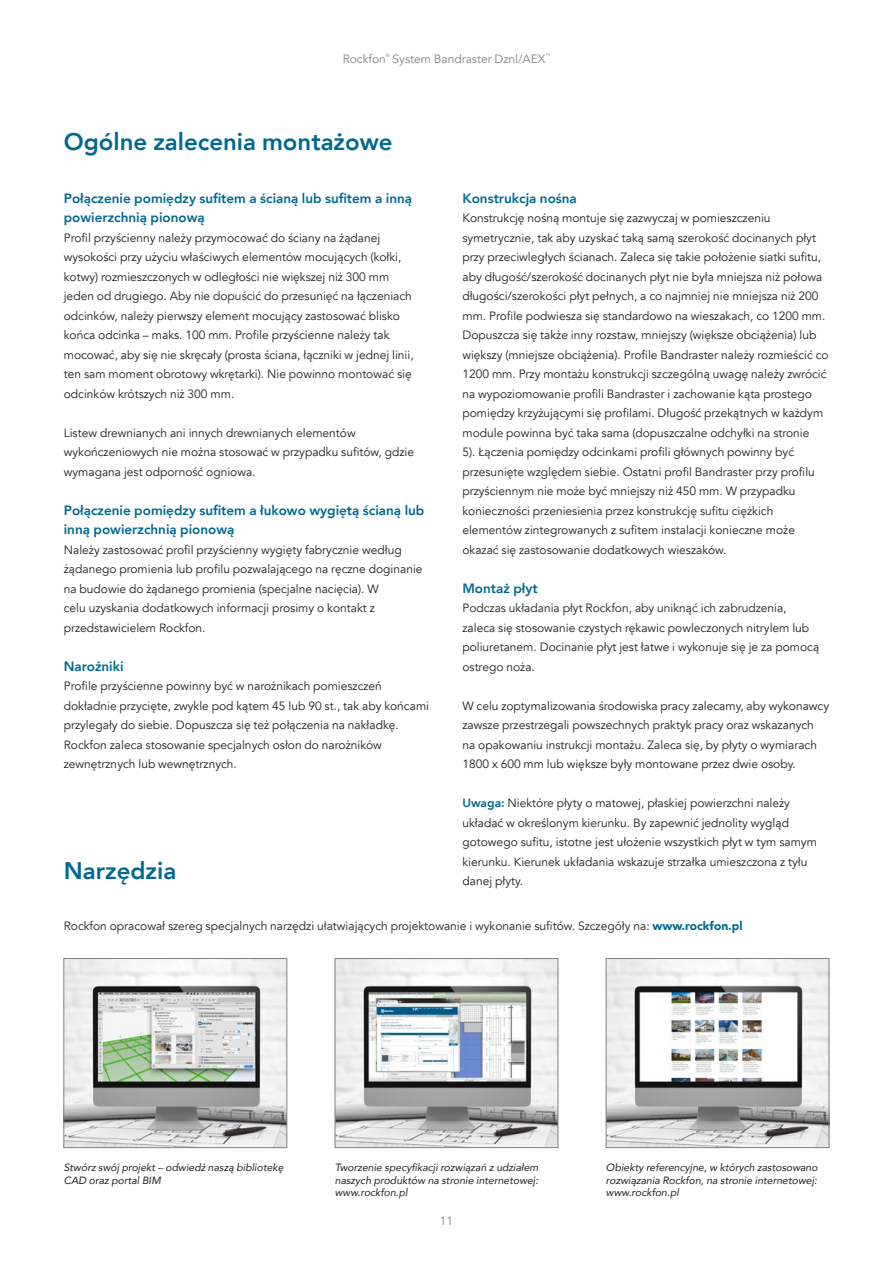
<style>
.page{position:relative;width:893px;height:1263px;background:#fff}
.page>*{position:absolute;margin:0;border:0;box-sizing:border-box;transform-origin:0 0}
.t1{font:800 24px "Avenir";color:#006893}
.t2{font:800 13.5px/19.5px "Avenir";color:#006893}
.t3{font:12px/19.5px "Avenir";color:#231f20}
.t4{font:12px "Avenir";color:#808285}
.t5{font:italic 10.5px/12.6px "Avenir";color:#231f20;text-align:justify}
.t6{font:4.8px "Avenir";color:#808285}
.s1{font-weight:800;color:#006893}
.s2{font-weight:900;color:#006893}
</style>
<div class="page">
<img style="left:66px;top:960px;width:219px;height:186px">
<div style="left:64px;top:958px;width:223px;height:190px;border:1px solid #808285"></div>
<img style="left:608px;top:960px;width:219px;height:186px">
<div style="left:606px;top:958px;width:223px;height:190px;border:1px solid #808285"></div>
<img style="left:337px;top:960px;width:219px;height:186px">
<div style="left:335px;top:958px;width:223px;height:190px;border:1px solid #808285"></div>
<p class="t4" style="left:343px;top:52px;width:45px">Rockfon</p>
<p class="t6" style="left:386px;top:53px;width:5px">®</p>
<p class="t4" style="left:393px;top:52px;width:154px">System Bandraster Dznl/AEX</p>
<p class="t6" style="left:545px;top:53px;width:6px">™</p>
<h1 class="t1" style="left:64px;top:123px;width:330px">Ogólne zalecenia montażowe</h1>
<p class="t2" style="left:64px;top:188px;width:350px">Połączenie pomiędzy sufitem a ścianą lub sufitem a inną powierzchnią pionową</p>
<p class="t3" style="left:64px;top:228px;width:351px">Profil przyścienny należy przymocować do ściany na żądanej wysokości przy użyciu właściwych elementów mocujących (kołki, kotwy) rozmieszczonych w odległości nie większej niż 300 mm jeden od drugiego. Aby nie dopuścić do przesunięć na łączeniach odcinków, należy pierwszy element mocujący zastosować blisko końca odcinka – maks. 100 mm. Profile przyścienne należy tak mocować, aby się nie skręcały (prosta ściana, łączniki w jednej linii, ten sam moment obrotowy wkrętarki). Nie powinno montować się odcinków krótszych niż 300 mm.</p>
<p class="t3" style="left:64px;top:423px;width:352px">Listew drewnianych ani innych drewnianych elementów wykończeniowych nie można stosować w przypadku sufitów, gdzie wymagana jest odporność ogniowa.</p>
<p class="t2" style="left:64px;top:500px;width:362px">Połączenie pomiędzy sufitem a łukowo wygiętą ścianą lub inną powierzchnią pionową</p>
<p class="t3" style="left:64px;top:540px;width:360px">Należy zastosować profil przyścienny wygięty fabrycznie według żądanego promienia lub profilu pozwalającego na ręczne doginanie na budowie do żądanego promienia (specjalne nacięcia). W<br>celu uzyskania dodatkowych informacji prosimy o kontakt z przedstawicielem Rockfon.</p>
<p class="t2" style="left:64px;top:656px;width:61px">Narożniki</p>
<p class="t3" style="left:64px;top:677px;width:367px">Profile przyścienne powinny być w narożnikach pomieszczeń dokładnie przycięte, zwykle pod kątem 45 lub 90 st., tak aby końcami przylegały do siebie. Dopuszcza się też połączenia na nakładkę.<br>Rockfon zaleca stosowanie specjalnych osłon do narożników zewnętrznych lub wewnętrznych.</p>
<h1 class="t1" style="left:64px;top:852px;width:114px">Narzędzia</h1>
<p class="t2" style="left:462px;top:188px;width:116px">Konstrukcja nośna</p>
<p class="t3" style="left:462px;top:209px;width:368px">Konstrukcję nośną montuje się zazwyczaj w pomieszczeniu symetrycznie, tak aby uzyskać taką samą szerokość docinanych płyt przy przeciwległych ścianach. Zaleca się takie położenie siatki sufitu, aby długość/szerokość docinanych płyt nie była mniejsza niż połowa długości/szerokości płyt pełnych, a co najmniej nie mniejsza niż 200 mm. Profile podwiesza się standardowo na wieszakach, co 1200 mm.<br>Dopuszcza się także inny rozstaw, mniejszy (większe obciążenia) lub większy (mniejsze obciążenia). Profile Bandraster należy rozmieścić co 1200 mm. Przy montażu konstrukcji szczególną uwagę należy zwrócić na wypoziomowanie profili Bandraster i zachowanie kąta prostego pomiędzy krzyżującymi się profilami. Długość przekątnych w każdym module powinna być taka sama (dopuszczalne odchyłki na stronie<br>5). Łączenia pomiędzy odcinkami profili głównych powinny być przesunięte względem siebie. Ostatni profil Bandraster przy profilu przyściennym nie może być mniejszy niż 450 mm. W przypadku konieczności przeniesienia przez konstrukcję sufitu ciężkich elementów zintegrowanych z sufitem instalacji konieczne może okazać się zastosowanie dodatkowych wieszaków.</p>
<p class="t2" style="left:462px;top:578px;width:77px">Montaż płyt</p>
<p class="t3" style="left:462px;top:599px;width:358px">Podczas układania płyt Rockfon, aby uniknąć ich zabrudzenia, zaleca się stosowanie czystych rękawic powleczonych nitrylem lub poliuretanem. Docinanie płyt jest łatwe i wykonuje się je za pomocą ostrego noża.</p>
<p class="t3" style="left:462px;top:696px;width:368px">W celu zoptymalizowania środowiska pracy zalecamy, aby wykonawcy zawsze przestrzegali powszechnych praktyk pracy oraz wskazanych na opakowaniu instrukcji montażu. Zaleca się, by płyty o wymiarach 1800 x 600 mm lub większe były montowane przez dwie osoby.</p>
<p class="t3" style="left:462px;top:794px;width:356px"><span class="s1">Uwaga:</span> Niektóre płyty o matowej, płaskiej powierzchni należy układać w określonym kierunku. By zapewnić jednolity wygląd gotowego sufitu, istotne jest ułożenie wszystkich płyt w tym samym kierunku. Kierunek układania wskazuje strzałka umieszczona z tyłu danej płyty.</p>
<p class="t3" style="left:64px;top:916px;width:680px">Rockfon opracował szereg specjalnych narzędzi ułatwiających projektowanie i wykonanie sufitów. Szczegóły na: <span class="s2">www.rockfon.pl</span></p>
<p class="t5" style="left:64px;top:1161px;width:221px">Stwórz swój projekt – odwiedź naszą bibliotekę<br>CAD oraz portal BIM</p>
<p class="t5" style="left:606px;top:1161px;width:213px">Obiekty referencyjne, w których zastosowano rozwiązania Rockfon, na stronie internetowej: www.rockfon.pl</p>
<p class="t5" style="left:335px;top:1161px;width:205px">Tworzenie specyfikacji rozwiązań z udziałem naszych produktów na stronie internetowej: www.rockfon.pl</p>
<p class="t4" style="left:440px;top:1213px;width:15px">11</p>
</div>
